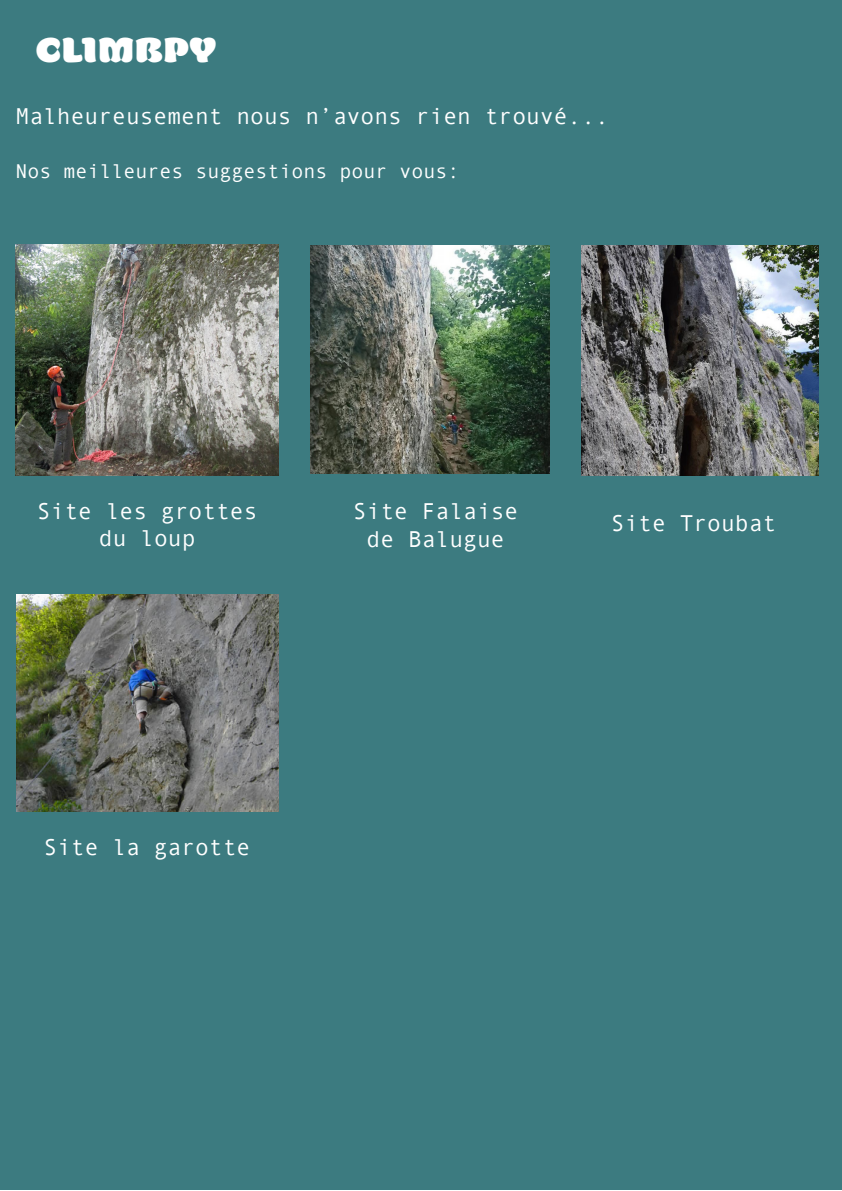
<style>
.page{position:relative;width:842px;height:1191px;background:#fff}
.page>*{position:absolute;margin:0;border:0;box-sizing:border-box;transform-origin:0 0}
.t1{font:800 32px "Opake";color:#fff}
.t2{font:23px "Andale Mono";color:#fff}
.t3{font:20px "Andale Mono";color:#fff}
</style>
<div class="page">
<div style="left:0;top:0;width:842px;height:1190px;background:#3c7b80"></div>
<img style="left:16px;top:245px;width:263px;height:230px">
<img style="left:311px;top:245px;width:239px;height:228px">
<img style="left:581px;top:245px;width:238px;height:230px">
<img style="left:16px;top:595px;width:263px;height:216px">
<p class="t1" style="left:36px;top:27px;width:183px">CLIMBPY</p>
<p class="t2" style="left:16px;top:101px;width:595px">Malheureusement nous n’avons rien trouvé...</p>
<p class="t3" style="left:16px;top:159px;width:446px">Nos meilleures suggestions pour vous:</p>
<p class="t2" style="left:37px;top:495px;width:222px">Site les grottes</p>
<p class="t2" style="left:99px;top:523px;width:98px">du loup</p>
<p class="t2" style="left:353px;top:496px;width:167px">Site Falaise</p>
<p class="t2" style="left:367px;top:524px;width:139px">de Balugue</p>
<p class="t2" style="left:611px;top:508px;width:167px">Site Troubat</p>
<p class="t2" style="left:43px;top:832px;width:208px">Site la garotte</p>
</div>
